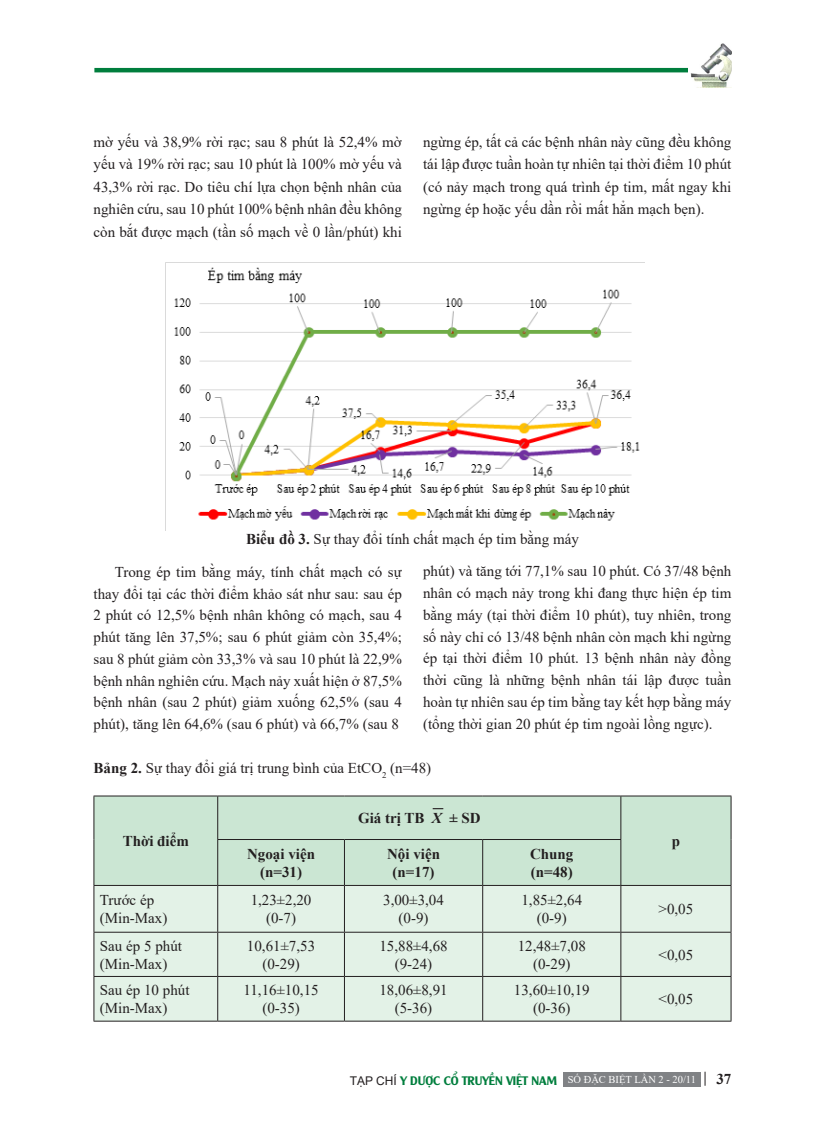
<style>
.page{position:relative;width:825px;height:1144px;background:#fff}
.page>*{position:absolute;margin:0;border:0;box-sizing:border-box;transform-origin:0 0}
.t1{font:15px/21.8px "Times New Roman";color:#231f20;text-align:center}
.t2{font:700 15px/18px "Times New Roman";color:#231f20;text-align:center}
.t3{font:12px "UTM Alexander";color:#007e3d}
.s1{font-weight:700}
.s2{font-style:italic}
.s3{font-family:"Arial";color:#231f20}
.s4{font-family:"Times New Roman";font-size:10.5px;color:#fff}
</style>
<div class="page">
<hr style="left:94px;top:68px;width:594px;height:4px;background:#007e3d">
<img style="left:690px;top:43px;width:41px;height:44px">
<svg style="left:705px;top:1072px;width:1px;height:14px"></svg>
<div style="left:563px;top:1072px;width:138px;height:14px;background:#808285"></div>
<img style="left:165px;top:262px;width:479px;height:268px">
<div style="left:95px;top:796px;width:636px;height:89px;background:#cbe6d3"></div>
<div style="left:95px;top:886px;width:636px;height:135px;background:#e3f2e7"></div>
<hr style="left:94px;top:795px;width:124px;height:1px;background:#231f20">
<hr style="left:94px;top:796px;width:1px;height:43px;background:#231f20">
<hr style="left:94px;top:839px;width:1px;height:46px;background:#231f20">
<hr style="left:218px;top:795px;width:126px;height:1px;background:#231f20">
<hr style="left:217px;top:796px;width:1px;height:43px;background:#231f20">
<hr style="left:344px;top:795px;width:139px;height:1px;background:#231f20">
<hr style="left:483px;top:795px;width:138px;height:1px;background:#231f20">
<hr style="left:621px;top:795px;width:110px;height:1px;background:#231f20">
<hr style="left:620px;top:796px;width:1px;height:43px;background:#231f20">
<hr style="left:731px;top:796px;width:1px;height:43px;background:#231f20">
<hr style="left:731px;top:839px;width:1px;height:46px;background:#231f20">
<hr style="left:217px;top:839px;width:127px;height:1px;background:#231f20">
<hr style="left:217px;top:840px;width:1px;height:45px;background:#231f20">
<hr style="left:344px;top:839px;width:139px;height:1px;background:#231f20">
<hr style="left:344px;top:840px;width:1px;height:45px;background:#231f20">
<hr style="left:483px;top:839px;width:138px;height:1px;background:#231f20">
<hr style="left:482px;top:840px;width:1px;height:45px;background:#231f20">
<hr style="left:620px;top:840px;width:1px;height:45px;background:#231f20">
<hr style="left:94px;top:885px;width:124px;height:1px;background:#231f20">
<hr style="left:94px;top:886px;width:1px;height:46px;background:#231f20">
<hr style="left:218px;top:885px;width:126px;height:1px;background:#231f20">
<hr style="left:217px;top:886px;width:1px;height:46px;background:#231f20">
<hr style="left:344px;top:885px;width:139px;height:1px;background:#231f20">
<hr style="left:344px;top:886px;width:1px;height:46px;background:#231f20">
<hr style="left:483px;top:885px;width:138px;height:1px;background:#231f20">
<hr style="left:482px;top:886px;width:1px;height:46px;background:#231f20">
<hr style="left:621px;top:885px;width:110px;height:1px;background:#231f20">
<hr style="left:620px;top:886px;width:1px;height:46px;background:#231f20">
<hr style="left:731px;top:886px;width:1px;height:46px;background:#231f20">
<hr style="left:94px;top:932px;width:124px;height:1px;background:#231f20">
<hr style="left:94px;top:932px;width:1px;height:44px;background:#231f20">
<hr style="left:218px;top:932px;width:126px;height:1px;background:#231f20">
<hr style="left:217px;top:932px;width:1px;height:44px;background:#231f20">
<hr style="left:344px;top:932px;width:139px;height:1px;background:#231f20">
<hr style="left:344px;top:932px;width:1px;height:44px;background:#231f20">
<hr style="left:483px;top:932px;width:138px;height:1px;background:#231f20">
<hr style="left:482px;top:932px;width:1px;height:44px;background:#231f20">
<hr style="left:621px;top:932px;width:110px;height:1px;background:#231f20">
<hr style="left:620px;top:932px;width:1px;height:44px;background:#231f20">
<hr style="left:731px;top:932px;width:1px;height:44px;background:#231f20">
<hr style="left:94px;top:976px;width:124px;height:1px;background:#231f20">
<hr style="left:94px;top:977px;width:1px;height:44px;background:#231f20">
<hr style="left:218px;top:976px;width:126px;height:1px;background:#231f20">
<hr style="left:217px;top:977px;width:1px;height:44px;background:#231f20">
<hr style="left:344px;top:976px;width:139px;height:1px;background:#231f20">
<hr style="left:344px;top:977px;width:1px;height:44px;background:#231f20">
<hr style="left:483px;top:976px;width:138px;height:1px;background:#231f20">
<hr style="left:482px;top:977px;width:1px;height:44px;background:#231f20">
<hr style="left:621px;top:976px;width:110px;height:1px;background:#231f20">
<hr style="left:620px;top:977px;width:1px;height:44px;background:#231f20">
<hr style="left:731px;top:977px;width:1px;height:44px;background:#231f20">
<hr style="left:94px;top:1021px;width:124px;height:1px;background:#231f20">
<hr style="left:218px;top:1021px;width:126px;height:1px;background:#231f20">
<hr style="left:344px;top:1021px;width:139px;height:1px;background:#231f20">
<hr style="left:483px;top:1021px;width:138px;height:1px;background:#231f20">
<hr style="left:621px;top:1021px;width:110px;height:1px;background:#231f20">
<p class="t1" style="left:94px;top:130px;width:310px;line-height:22.5px;text-align:justify">mờ yếu và 38,9% rời rạc; sau 8 phút là 52,4% mờ yếu và 19% rời rạc; sau 10 phút là 100% mờ yếu và 43,3% rời rạc. Do tiêu chí lựa chọn bệnh nhân của nghiên cứu, sau 10 phút 100% bệnh nhân đều không còn bắt được mạch (tần số mạch về 0 lần/phút) khi</p>
<p class="t1" style="left:423px;top:130px;width:310px;line-height:22.5px;text-align:justify">ngừng ép, tất cả các bệnh nhân này cũng đều không tái lập được tuần hoàn tự nhiên tại thời điểm 10 phút (có nảy mạch trong quá trình ép tim, mất ngay khi ngừng ép hoặc yếu dần rồi mất hẳn mạch bẹn).</p>
<p class="t1" style="left:115px;top:522px;width:466px;line-height:32.5px;text-align:left;text-indent:131px"><span class="s1">Biểu đồ 3.</span> Sự thay đổi tính chất mạch ép tim bằng máy<br>Trong ép tim bằng máy, tính chất mạch có sự</p>
<p class="t1" style="left:94px;top:582px;width:310px;text-align:justify">thay đổi tại các thời điểm khảo sát như sau: sau ép 2 phút có 12,5% bệnh nhân không có mạch, sau 4 phút tăng lên 37,5%; sau 6 phút giảm còn 35,4%; sau 8 phút giảm còn 33,3% và sau 10 phút là 22,9% bệnh nhân nghiên cứu. Mạch nảy xuất hiện ở 87,5% bệnh nhân (sau 2 phút) giảm xuống 62,5% (sau 4 phút), tăng lên 64,6% (sau 6 phút) và 66,7% (sau 8</p>
<p class="t1" style="left:423px;top:560px;width:310px;text-align:justify">phút) và tăng tới 77,1% sau 10 phút. Có 37/48 bệnh nhân có mạch nảy trong khi đang thực hiện ép tim bằng máy (tại thời điểm 10 phút), tuy nhiên, trong số này chỉ có 13/48 bệnh nhân còn mạch khi ngừng ép tại thời điểm 10 phút. 13 bệnh nhân này đồng thời cũng là những bệnh nhân tái lập được tuần hoàn tự nhiên sau ép tim bằng tay kết hợp bằng máy (tổng thời gian 20 phút ép tim ngoài lồng ngực).</p>
<p class="t1" style="left:94px;top:757px;width:339px"><span class="s1">Bảng 2.</span> Sự thay đổi giá trị trung bình của EtCO<sub>2</sub> (n=48)</p>
<p class="t2" style="left:123px;top:831px;width:68px">Thời điểm</p>
<p class="t2" style="left:358px;top:808px;width:124px">Giá trị TB <span class="s2">X</span> ± SD</p>
<p class="t2" style="left:247px;top:844px;width:69px">Ngoại viện (n=31)</p>
<p class="t2" style="left:387px;top:844px;width:54px">Nội viện (n=17)</p>
<p class="t2" style="left:530px;top:844px;width:45px;text-align:left">Chung (n=48)</p>
<p class="t2" style="left:672px;top:831px;width:10px">p</p>
<p class="t1" style="left:100px;top:890px;width:69px;line-height:18px;text-align:left">Trước ép (Min-Max)</p>
<p class="t1" style="left:251px;top:890px;width:62px;line-height:18px">1,23±2,20 (0-7)</p>
<p class="t1" style="left:383px;top:890px;width:62px;line-height:18px">3,00±3,04 (0-9)</p>
<p class="t1" style="left:521px;top:890px;width:62px;line-height:18px">1,85±2,64 (0-9)</p>
<p class="t1" style="left:659px;top:897px;width:36px">&gt;0,05</p>
<p class="t1" style="left:100px;top:936px;width:84px;line-height:18px;text-align:left">Sau ép 5 phút (Min-Max)</p>
<p class="t1" style="left:247px;top:936px;width:70px;line-height:18px">10,61±7,53 (0-29)</p>
<p class="t1" style="left:379px;top:936px;width:70px;line-height:18px">15,88±4,68 (9-24)</p>
<p class="t1" style="left:518px;top:936px;width:70px;line-height:18px">12,48±7,08 (0-29)</p>
<p class="t1" style="left:659px;top:943px;width:36px">&lt;0,05</p>
<p class="t1" style="left:100px;top:980px;width:91px;line-height:18px;text-align:left">Sau ép 10 phút (Min-Max)</p>
<p class="t1" style="left:243px;top:980px;width:77px;line-height:18px">11,16±10,15 (0-35)</p>
<p class="t1" style="left:379px;top:980px;width:70px;line-height:18px">18,06±8,91 (5-36)</p>
<p class="t1" style="left:514px;top:980px;width:77px;line-height:18px">13,60±10,19 (0-36)</p>
<p class="t1" style="left:659px;top:987px;width:36px">&lt;0,05</p>
<p class="t3" style="left:350px;top:1071px;width:348px"><span class="s3">TẠP CHÍ</span> Y DƯỢC CỔ TRUYỀN VIỆT NAM <span class="s4">SỐ ĐẶC BIỆT LẦN 2 - 20/11</span></p>
<p class="t2" style="left:716px;top:1070px;width:16px">37</p>
</div>
